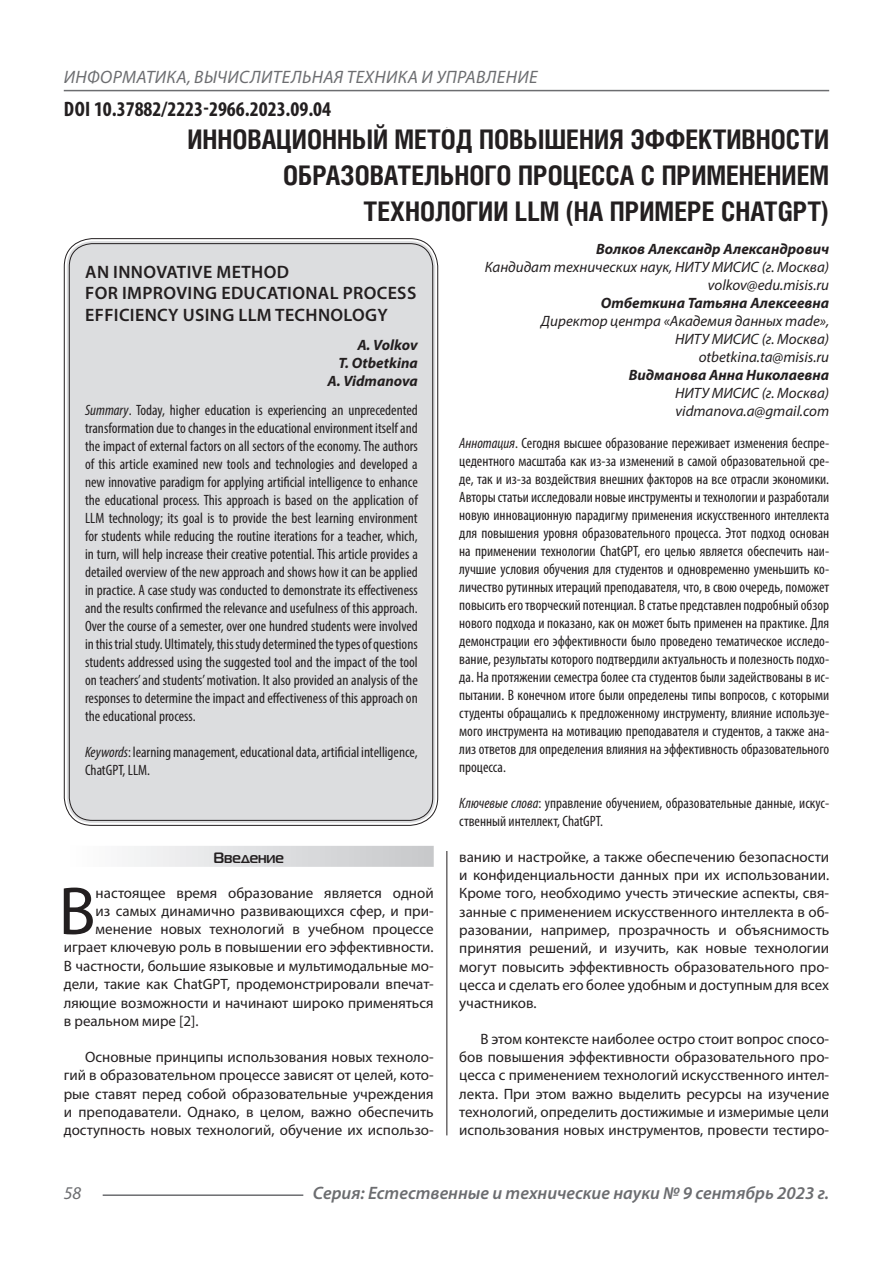
<style>
.page{position:relative;width:893px;height:1263px;background:#fff}
.page>*{position:absolute;margin:0;border:0;box-sizing:border-box;transform-origin:0 0}
.Статья_текст_первый{font:68.4px "Myriad Pro";color:#231f20}
.Статья_название{font:700 27px/36px "Helios Cond C";color:#231f20;text-align:right}
.ДОИ{font:700 condensed 21px "Myriad Pro";color:#231f20}
.Статья_название_англ{font:600 18px/21.6px "Myriad Pro";letter-spacing:.02em;color:#231f20}
.t1{font:italic 600 18px "Myriad Pro";color:#6c6d70}
.t2{font:italic 18px "Myriad Pro";letter-spacing:.02em;color:#6c6d70}
.Статья_аннотация_тек{font:condensed 15px/18px "Myriad Pro";color:#231f20;text-align:justify}
.Статья_аннотация_анг{font:condensed 15px/18px "Myriad Pro";color:#231f20;text-align:justify}
.Статья_текст{font:15px/18.3px "Myriad Pro";color:#231f20;text-align:justify}
.Статья_текст_первый-2{font:15px "Myriad Pro";color:#231f20}
.Статья_автор_инфо{font:italic 15px/18px "Myriad Pro";color:#231f20;text-align:right}
.Статья_автор_инфо-2{font:italic 700 15px "Myriad Pro";color:#231f20}
.Статья_автор_англ{font:italic 700 15px "Myriad Pro";color:#231f20}
.Статья_подзаголовок{font:700 15px "Magistral C";color:#231f20}
.s1{font-style:italic}
</style>
<div class="page">
<hr style="left:446px;top:128px;width:1px;height:1007px;background:#231f20">
<hr style="left:103px;top:1194px;width:200px;height:2px;background:#6c6d70">
<hr style="left:64px;top:90px;width:765px;height:1px;background:#6c6d70">
<div style="left:442px;top:128px;width:10px;height:722px;background:#fff"></div>
<div style="left:67px;top:241px;width:368px;height:582px;background:#dcdddf;border-radius:26px"></div>
<div style="left:64px;top:846px;width:370px;height:21px;background:linear-gradient(to right,#fefeff,#c6c8ca)"></div>
<p class="t2" style="left:64px;top:66px;width:475px">ИНФОРМАТИКА, ВЫЧИСЛИТЕЛЬНАЯ ТЕХНИКА И УПРАВЛЕНИЕ</p>
<p class="Статья_название" style="left:187px;top:121px;width:643px">ИННОВАЦИОННЫЙ МЕТОД ПОВЫШЕНИЯ ЭФФЕКТИВНОСТИ<br>ОБРАЗОВАТЕЛЬНОГО ПРОЦЕССА С ПРИМЕНЕНИЕМ<br>ТЕХНОЛОГИИ LLM (НА ПРИМЕРЕ CHATGPT)</p>
<p class="Статья_автор_инфо-2" style="left:596px;top:239px;width:235px">Волков Александр Александрович</p>
<p class="Статья_автор_инфо" style="left:485px;top:257px;width:346px">Кандидат технических наук, НИТУ МИСИС (г. Москва)</p>
<p class="Статья_автор_инфо" style="left:708px;top:275px;width:123px">volkov@edu.misis.ru</p>
<p class="Статья_автор_инфо-2" style="left:601px;top:293px;width:230px">Отбеткина Татьяна Алексеевна</p>
<p class="Статья_автор_инфо" style="left:541px;top:311px;width:289px">Директор центра «Академия данных made»,<br>НИТУ МИСИС (г. Москва)</p>
<p class="Статья_автор_инфо" style="left:699px;top:347px;width:132px">otbetkina.ta@misis.ru</p>
<p class="Статья_автор_инфо-2" style="left:629px;top:365px;width:202px">Видманова Анна Николаевна</p>
<p class="Статья_автор_инфо" style="left:675px;top:383px;width:156px">НИТУ МИСИС (г. Москва)</p>
<p class="Статья_автор_инфо" style="left:675px;top:401px;width:155px">vidmanova.a@gmail.com</p>
<p class="Статья_аннотация_тек" style="left:459px;top:434px;width:371px"><span class="s1">Аннотация</span>. Сегодня высшее образование переживает изменения беспре&shy;цедентного масштаба как из-за изменений в самой образовательной сре&shy;де, так и из-за воздействия внешних факторов на все отрасли экономики.<br>Авторы статьи исследовали новые инструменты и технологии и разработали новую инновационную парадигму применения искусственного интеллекта для повышения уровня образовательного процесса. Этот подход основан на применении технологии ChatGPT, его целью является обеспечить наи&shy;лучшие условия обучения для студентов и одновременно уменьшить ко&shy;личество рутинных итераций преподавателя, что, в свою очередь, поможет повысить его творческий потенциал. В статье представлен подробный обзор нового подхода и показано, как он может быть применен на практике. Для демонстрации его эффективности было проведено тематическое исследо&shy;вание, результаты которого подтвердили актуальность и полезность подхо&shy;да. На протяжении семестра более ста студентов были задействованы в ис&shy;пытании. В конечном итоге были определены типы вопросов, с которыми студенты обращались к предложенному инструменту, влияние используе&shy;мого инструмента на мотивацию преподавателя и студентов, а также ана&shy;лиз ответов для определения влияния на эффективность образовательного процесса.</p>
<p class="Статья_аннотация_тек" style="left:459px;top:794px;width:371px"><span class="s1">Ключевые слова</span>: управление обучением, образовательные данные, искус&shy;ственный интеллект, ChatGPT.</p>
<p class="ДОИ" style="left:64px;top:96px;width:269px">DOI 10.37882/2223-2966.2023.09.04</p>
<p class="Статья_название_англ" style="left:85px;top:260px;width:333px">AN INNOVATIVE METHOD<br>FOR IMPROVING EDUCATIONAL PROCESS<br>EFFICIENCY USING LLM TECHNOLOGY</p>
<p class="Статья_автор_англ" style="left:357px;top:335px;width:62px">A. Volkov</p>
<p class="Статья_автор_англ" style="left:338px;top:353px;width:81px">T. Otbetkina</p>
<p class="Статья_автор_англ" style="left:327px;top:371px;width:92px">A. Vidmanova</p>
<p class="Статья_аннотация_анг" style="left:85px;top:401px;width:334px"><span class="s1">Summary</span>. Today, higher education is experiencing an unprecedented transformation due to changes in the educational environment itself and the impact of external factors on all sectors of the economy. The authors of this article examined new tools and technologies and developed a new innovative paradigm for applying artificial intelligence to enhance the educational process. This approach is based on the application of LLM technology; its goal is to provide the best learning environment for students while reducing the routine iterations for a teacher, which, in turn, will help increase their creative potential. This article provides a detailed overview of the new approach and shows how it can be applied in practice. A case study was conducted to demonstrate its effectiveness and the results confirmed the relevance and usefulness of this approach.<br>Over the course of a semester, over one hundred students were involved in this trial study. Ultimately, this study determined the types of questions students addressed using the suggested tool and the impact of the tool on teachers’ and students’ motivation. It also provided an analysis of the responses to determine the impact and effectiveness of this approach on the educational process.</p>
<p class="Статья_аннотация_анг" style="left:85px;top:743px;width:334px"><span class="s1">Keywords</span>: learning management, educational data, artificial intelligence,<br>ChatGPT, LLM.</p>
<p class="Статья_подзаголовок" style="left:213px;top:848px;width:72px">Введение</p>
<p class="Статья_текст_первый" style="left:59px;top:869px;width:39px">В</p>
<p class="Статья_текст_первый-2" style="left:96px;top:884px;width:340px">настоящее время образование является одной</p>
<p class="Статья_текст_первый-2" style="left:96px;top:902px;width:340px">из самых динамично развивающихся сфер, и при-</p>
<p class="Статья_текст_первый-2" style="left:96px;top:920px;width:340px">менение новых технологий в учебном процессе</p>
<p class="Статья_текст_первый-2" style="left:64px;top:938px;width:371px">играет ключевую роль в повышении его эффективности.</p>
<p class="Статья_текст_первый-2" style="left:64px;top:957px;width:371px">В частности, большие языковые и мультимодальные мо-</p>
<p class="Статья_текст_первый-2" style="left:64px;top:975px;width:371px">дели, такие как ChatGPT, продемонстрировали впечат-</p>
<p class="Статья_текст_первый-2" style="left:64px;top:993px;width:371px">ляющие возможности и начинают широко применяться</p>
<p class="Статья_текст_первый-2" style="left:64px;top:1012px;width:136px">в реальном мире [2].</p>
<p class="Статья_текст" style="left:64px;top:1047px;width:371px;text-indent:21px">Основные принципы использования новых техноло&shy;гий в образовательном процессе зависят от целей, кото&shy;рые ставят перед собой образовательные учреждения и преподаватели. Однако, в целом, важно обеспечить доступность новых технологий, обучение их использо-</p>
<p class="Статья_текст" style="left:459px;top:847px;width:371px">ванию и настройке, а также обеспечению безопасности и конфиденциальности данных при их использовании.<br>Кроме того, необходимо учесть этические аспекты, свя&shy;занные с применением искусственного интеллекта в об&shy;разовании, например, прозрачность и объяснимость принятия решений, и изучить, как новые технологии могут повысить эффективность образовательного про&shy;цесса и сделать его более удобным и доступным для всех участников.</p>
<p class="Статья_текст" style="left:459px;top:1029px;width:371px;text-indent:21px">В этом контексте наиболее остро стоит вопрос спосо&shy;бов повышения эффективности образовательного про&shy;цесса с применением технологий искусственного интел&shy;лекта. При этом важно выделить ресурсы на изучение технологий, определить достижимые и измеримые цели использования новых инструментов, провести тестиро-</p>
<p class="t2" style="left:64px;top:1182px;width:19px">58</p>
<p class="t1" style="left:313px;top:1182px;width:518px">Серия: Естественные и технические науки № 9 сентябрь 2023 г.</p>
</div>
